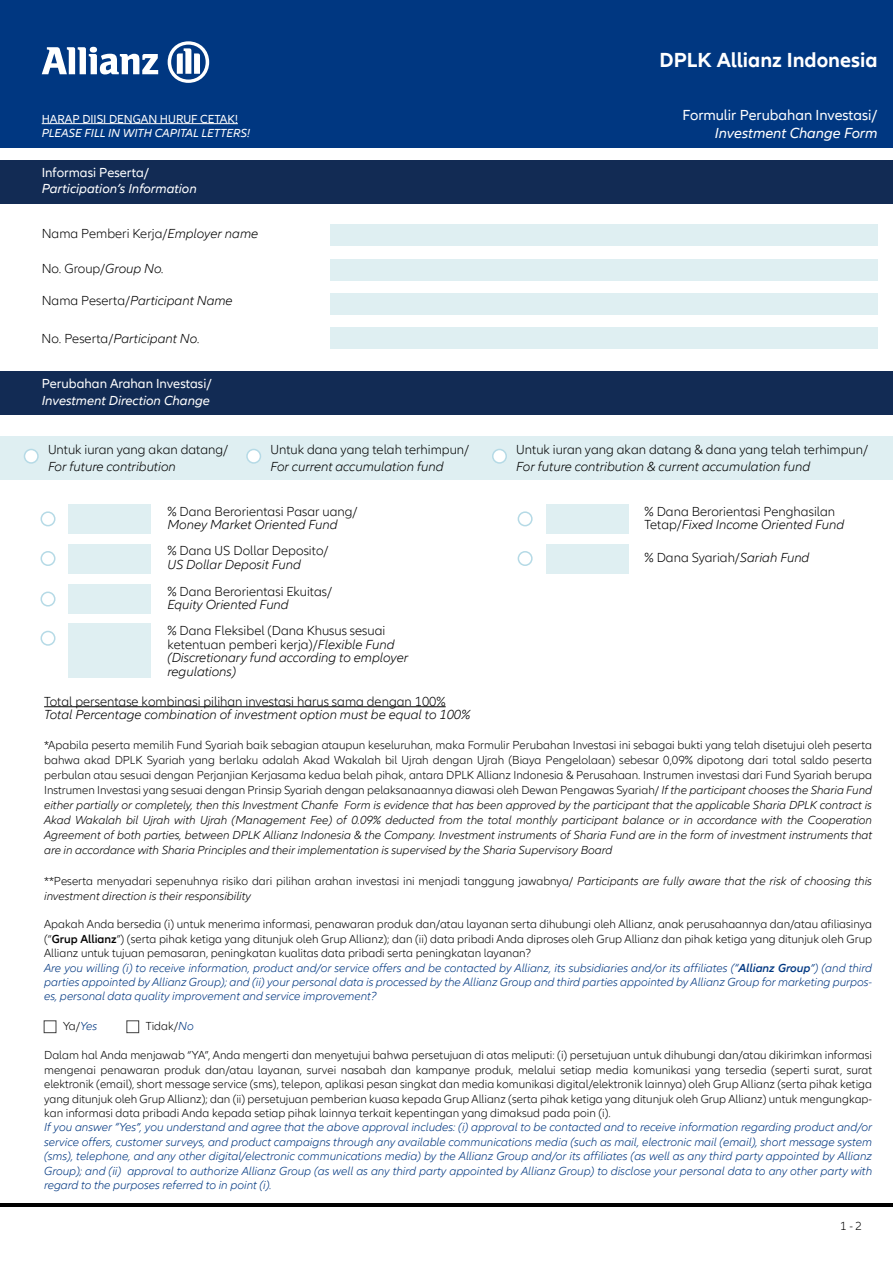
<style>
.page{position:relative;width:893px;height:1263px;background:#fff}
.page>*{position:absolute;margin:0;border:0;box-sizing:border-box;transform-origin:0 0}
.t1{font:700 21px "Allianz Neo";color:#fff}
.t2{font:15px "Allianz Neo";color:#fff}
.t3{font:italic 15px "Allianz Neo";color:#fff}
.t4{font:italic 300 13.5px/13.5px "Allianz Neo";color:#000}
.t5{font:300 13.5px/13.5px "Allianz Neo";color:#000}
.t6{font:italic 13.5px "Allianz Neo";color:#fff}
.t7{font:13.5px "Allianz Neo";color:#fff}
.t8{font:300 12px/14.4px "Allianz Neo";color:#000}
.t9{font:italic 300 12px/15px "Allianz Neo";color:#000;text-align:justify}
.t10{font:italic 300 12px/14.4px "Allianz Neo";color:#003781;text-align:justify}
.t11{font:italic 12px "Allianz Neo";color:#fff}
.t12{font:12px "Allianz Neo";color:#fff}
.s1{font-style:italic}
.s2{font-style:normal}
.s3{font-weight:600}
.s4{font-style:italic;color:#003781}
.s5{font-weight:600;font-style:italic;color:#003781}
</style>
<div class="page">
<div style="left:0;top:0;width:893px;height:148px;background:#003781"></div>
<div style="left:0;top:160px;width:893px;height:44px;background:#122b54"></div>
<svg style="left:42px;top:47px;width:116px;height:27px"></svg>
<svg style="left:168px;top:41px;width:41px;height:42px"></svg>
<hr style="left:42px;top:123px;width:196px;height:1px;background:#fff">
<div style="left:0;top:371px;width:893px;height:44px;background:#122b54"></div>
<div style="left:0;top:436px;width:893px;height:43px;background:#dfeff2"></div>
<div style="left:24px;top:449px;width:14px;height:14px;background:#fff;border-radius:50%"></div>
<div style="left:24px;top:449px;width:15px;height:15px;border:2px solid #b5dae6;border-radius:50%"></div>
<div style="left:41px;top:511px;width:15px;height:15px;border:2px solid #b5dae6;border-radius:50%"></div>
<div style="left:247px;top:449px;width:13px;height:14px;background:#fff;border-radius:50%"></div>
<div style="left:246px;top:449px;width:15px;height:15px;border:2px solid #b5dae6;border-radius:50%"></div>
<div style="left:493px;top:449px;width:13px;height:14px;background:#fff;border-radius:50%"></div>
<div style="left:492px;top:449px;width:15px;height:15px;border:2px solid #b5dae6;border-radius:50%"></div>
<div style="left:330px;top:224px;width:548px;height:22px;background:#dfeff2"></div>
<div style="left:330px;top:259px;width:548px;height:21px;background:#dfeff2"></div>
<div style="left:330px;top:293px;width:548px;height:21px;background:#dfeff2"></div>
<div style="left:330px;top:327px;width:548px;height:21px;background:#dfeff2"></div>
<div style="left:69px;top:504px;width:82px;height:30px;background:#dfeff2"></div>
<div style="left:41px;top:551px;width:15px;height:15px;border:2px solid #b5dae6;border-radius:50%"></div>
<div style="left:69px;top:544px;width:82px;height:30px;background:#dfeff2"></div>
<div style="left:518px;top:511px;width:15px;height:15px;border:2px solid #b5dae6;border-radius:50%"></div>
<div style="left:546px;top:504px;width:82px;height:30px;background:#dfeff2"></div>
<div style="left:518px;top:551px;width:15px;height:15px;border:2px solid #b5dae6;border-radius:50%"></div>
<div style="left:546px;top:544px;width:82px;height:30px;background:#dfeff2"></div>
<div style="left:41px;top:591px;width:15px;height:15px;border:2px solid #b5dae6;border-radius:50%"></div>
<div style="left:69px;top:584px;width:82px;height:30px;background:#dfeff2"></div>
<div style="left:41px;top:631px;width:15px;height:15px;border:2px solid #b5dae6;border-radius:50%"></div>
<hr style="left:44px;top:706px;width:402px;height:1px;background:#000">
<div style="left:69px;top:623px;width:82px;height:55px;background:#dfeff2"></div>
<div style="left:44px;top:1020px;width:12px;height:13px;border:1px solid #414141"></div>
<div style="left:126px;top:1020px;width:13px;height:13px;border:1px solid #414141"></div>
<hr style="left:0;top:1205px;width:893px;height:1px;background:#000">
<hr style="left:0;top:1203px;width:893px;height:1px;background:#000">
<p class="t12" style="left:42px;top:112px;width:198px">HARAP DIISI DENGAN HURUF CETAK!</p>
<p class="t11" style="left:42px;top:126px;width:210px">PLEASE FILL IN WITH CAPITAL LETTERS!</p>
<p class="t7" style="left:42px;top:165px;width:109px">Informasi Peserta/</p>
<p class="t6" style="left:42px;top:181px;width:157px">Participation’s Information</p>
<p class="t5" style="left:42px;top:227px;width:218px">Nama Pemberi Kerja/<span class="s1">Employer name</span></p>
<p class="t5" style="left:42px;top:262px;width:124px">No. Group/<span class="s1">Group No.</span></p>
<p class="t4" style="left:42px;top:294px;width:192px"><span class="s2">Nama Peserta/</span>Participant Name</p>
<p class="t4" style="left:42px;top:332px;width:160px"><span class="s2">No. Peserta/</span>Participant No.</p>
<p class="t7" style="left:42px;top:376px;width:172px">Perubahan Arahan Investasi/</p>
<p class="t6" style="left:42px;top:392px;width:170px">Investment Direction Change</p>
<p class="t5" style="left:48px;top:444px;width:182px">Untuk iuran yang akan datang/</p>
<p class="t4" style="left:48px;top:460px;width:129px">For future contribution</p>
<p class="t5" style="left:270px;top:444px;width:200px">Untuk dana yang telah terhimpun/</p>
<p class="t4" style="left:270px;top:460px;width:175px">For current accumulation fund</p>
<p class="t5" style="left:167px;top:505px;width:192px">% Dana Berorientasi Pasar uang/</p>
<p class="t4" style="left:167px;top:518px;width:172px">Money Market Oriented Fund</p>
<p class="t5" style="left:167px;top:544px;width:163px">% Dana US Dollar Deposito/</p>
<p class="t4" style="left:167px;top:558px;width:135px">US Dollar Deposit Fund</p>
<h1 class="t1" style="left:660px;top:47px;width:219px">DPLK Allianz Indonesia</h1>
<p class="t2" style="left:682px;top:107px;width:197px">Formulir Perubahan Investasi/</p>
<p class="t3" style="left:715px;top:125px;width:164px">Investment Change Form</p>
<p class="t5" style="left:516px;top:444px;width:353px">Untuk iuran yang akan datang &amp; dana yang telah terhimpun/</p>
<p class="t4" style="left:516px;top:460px;width:295px">For future contribution &amp; current accumulation fund</p>
<p class="t5" style="left:644px;top:505px;width:201px">% Dana Berorientasi Penghasilan<br>Tetap/<span class="s1">Fixed Income Oriented Fund</span></p>
<p class="t5" style="left:644px;top:551px;width:166px">% Dana Syariah/<span class="s1">Sariah Fund</span></p>
<p class="t5" style="left:167px;top:585px;width:166px">% Dana Berorientasi Ekuitas/</p>
<p class="t4" style="left:167px;top:598px;width:123px">Equity Oriented Fund</p>
<p class="t4" style="left:167px;top:624px;width:242px"><span class="s2">% Dana Fleksibel (Dana Khusus sesuai ketentuan pemberi kerja)/</span>Flexible Fund (Discretionary fund according to employer regulations)</p>
<p class="t5" style="left:44px;top:695px;width:403px">Total persentase kombinasi pilihan investasi harus sama dengan 100%</p>
<p class="t4" style="left:44px;top:708px;width:428px">Total Percentage combination of investment option must be equal to 100%</p>
<p class="t9" style="left:44px;top:738px;width:829px"><span class="s2">*Apabila peserta memilih Fund Syariah baik sebagian ataupun keseluruhan, maka Formulir Perubahan Investasi ini sebagai bukti yang telah disetujui oleh peserta bahwa akad DPLK Syariah yang berlaku adalah Akad Wakalah bil Ujrah dengan Ujrah (Biaya Pengelolaan) sebesar 0,09% dipotong dari total saldo peserta perbulan atau sesuai dengan Perjanjian Kerjasama kedua belah pihak, antara DPLK Allianz Indonesia &amp; Perusahaan. Instrumen investasi dari Fund Syariah berupa Instrumen Investasi yang sesuai dengan Prinsip Syariah dengan pelaksanaannya diawasi oleh Dewan Pengawas Syariah/</span> If the participant chooses the Sharia Fund either partially or completely, then this Investment Chanfe Form is evidence that has been approved by the participant that the applicable Sharia DPLK contract is Akad Wakalah bil Ujrah with Ujrah (Management Fee) of 0.09% deducted from the total monthly participant balance or in accordance with the Cooperation Agreement of both parties, between DPLK Allianz Indonesia &amp; the Company. Investment instruments of Sharia Fund are in the form of investment instruments that are in accordance with Sharia Principles and their implementation is supervised by the Sharia Supervisory Board</p>
<p class="t9" style="left:44px;top:874px;width:829px"><span class="s2">**Peserta menyadari sepenuhnya risiko dari pilihan arahan investasi ini menjadi tanggung jawabnya/</span> Participants are fully aware that the risk of choosing this investment direction is their responsibility</p>
<p class="t8" style="left:44px;top:917px;width:830px">Apakah Anda bersedia (i) untuk menerima informasi, penawaran produk dan/atau layanan serta dihubungi oleh Allianz, anak perusahaannya dan/atau afiliasinya (“<span class="s3">Grup Allianz</span>”) (serta pihak ketiga yang ditunjuk oleh Grup Allianz); dan (ii) data pribadi Anda diproses oleh Grup Allianz dan pihak ketiga yang ditunjuk oleh Grup Allianz untuk tujuan pemasaran, peningkatan kualitas data pribadi serta peningkatan layanan?<br><span class="s4">Are you willing (i) to receive information, product and/or service offers and be contacted by Allianz, its subsidiaries and/or its affiliates (“</span><span class="s5">Allianz Group</span><span class="s4">”) (and third parties appointed by Allianz Group); and (ii) your personal data is processed by the Allianz Group and third parties appointed by Allianz Group for marketing purpos&shy;es, personal data quality improvement and service improvement?</span></p>
<p class="t8" style="left:63px;top:1019px;width:36px">Ya/<span class="s4">Yes</span></p>
<p class="t8" style="left:146px;top:1019px;width:49px">Tidak/<span class="s4">No</span></p>
<p class="t8" style="left:44px;top:1048px;width:829px;text-align:justify">Dalam hal Anda menjawab “YA”, Anda mengerti dan menyetujui bahwa persetujuan di atas meliputi: (i) persetujuan untuk dihubungi dan/atau dikirimkan informasi mengenai penawaran produk dan/atau layanan, survei nasabah dan kampanye produk, melalui setiap media komunikasi yang tersedia (seperti surat, surat elektronik (email), short message service (sms), telepon, aplikasi pesan singkat dan media komunikasi digital/elektronik lainnya) oleh Grup Allianz (serta pihak ketiga yang ditunjuk oleh Grup Allianz); dan (ii) persetujuan pemberian kuasa kepada Grup Allianz (serta pihak ketiga yang ditunjuk oleh Grup Allianz) untuk mengungkap&shy;kan informasi data pribadi Anda kepada setiap pihak lainnya terkait kepentingan yang dimaksud pada poin (i).</p>
<p class="t10" style="left:44px;top:1120px;width:830px">If you answer “Yes”, you understand and agree that the above approval includes: (i) approval to be contacted and to receive information regarding product and/or service offers, customer surveys, and product campaigns through any available communications media (such as mail, electronic mail (email), short message system (sms), telephone, and any other digital/electronic communications media) by the Allianz Group and/or its affiliates (as well as any third party appointed by Allianz Group); and (ii) approval to authorize Allianz Group (as well as any third party appointed by Allianz Group) to disclose your personal data to any other party with regard to the purposes referred to in point (i).</p>
<p class="t8" style="left:840px;top:1219px;width:23px">1 - 2</p>
</div>
